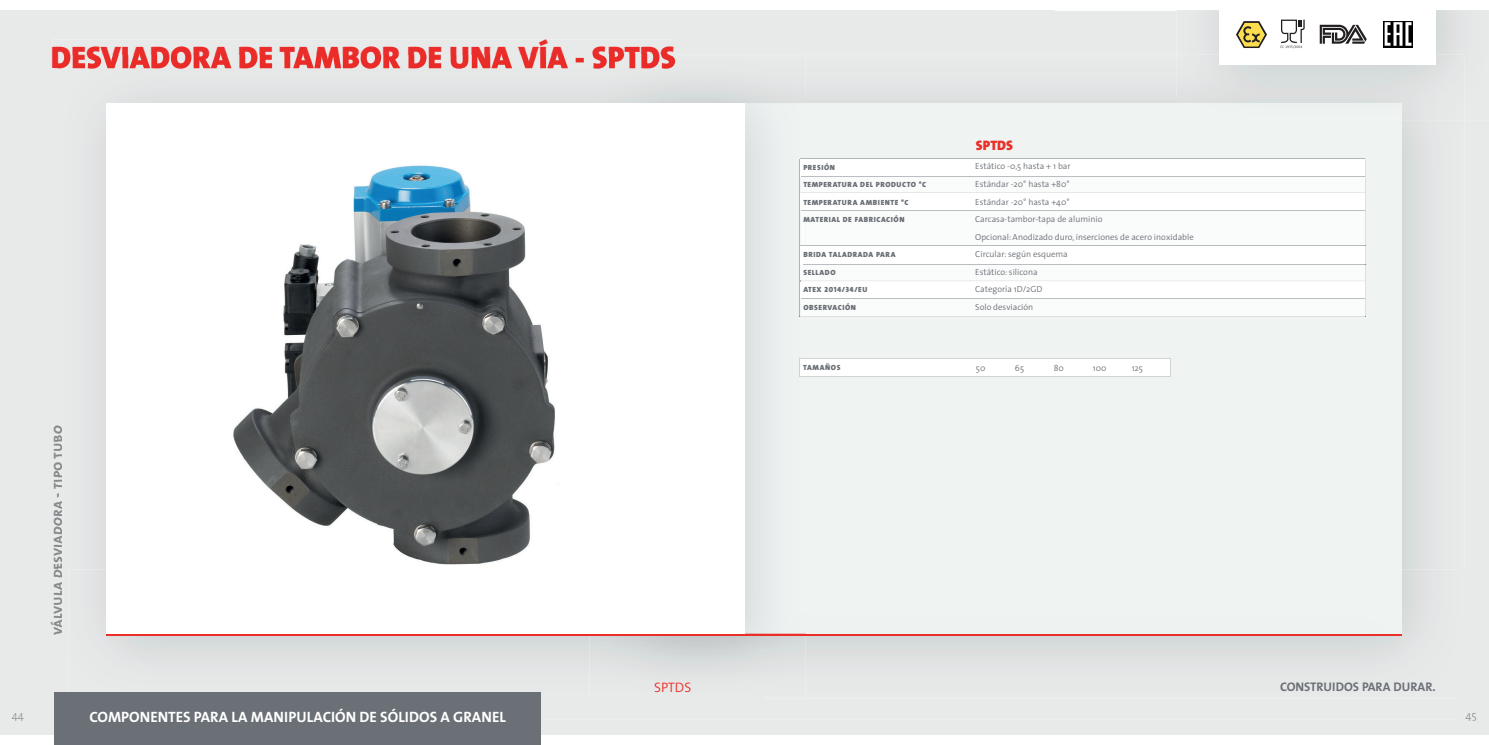
<style>
.page{position:relative;width:1489px;height:745px;background:#fff}
.page>*{position:absolute;margin:0;border:0;box-sizing:border-box;transform-origin:0 0}
.t1{font:31.25px "The Sans Black Caps";color:#ea2d2b}
.t2{font:15px "The Sans Bold Caps";color:#fff}
.t3{font:15px "The Sans Bold Caps";color:#87898c}
.t4{font:300 13.75px "The Sans";letter-spacing:-.005em;color:#ea2f29}
.t5{font:13.75px "The Sans Black Caps";color:#ea2f29}
.t6{font:12.5px "The Sans Bold Caps";color:#6a7076}
.t7{font:300 11.25px "The Sans";color:#87898c}
.t8{font:300 8.75px/17.5px "The Sans";color:#6a7076}
.t9{font:7.5px "The Sans Black Caps";letter-spacing:.075em;color:#6a7076}
</style>
<div class="page">
<div style="left:0;top:10px;width:1488px;height:724px;background:#e8eaea"></div>
<div style="left:52px;top:39px;width:623px;height:30px;background:#e8eaea"></div>
<div style="left:675px;top:55px;width:501px;height:42px;background:#e6e7e7"></div>
<div style="left:805px;top:97px;width:371px;height:6px;background:#dddede"></div>
<img style="left:1401px;top:120px;width:63px;height:449px">
<img style="left:1372px;top:569px;width:92px;height:129px">
<img style="left:589px;top:55px;width:86px;height:1px">
<div style="left:638px;top:103px;width:763px;height:532px;background:#eff4f3"></div>
<div style="left:51px;top:425px;width:8px;height:210px;background:#e8eaea"></div>
<div style="left:541px;top:696px;width:917px;height:22px;background:#e8eaea"></div>
<img style="left:763px;top:635px;width:609px;height:63px">
<img style="left:589px;top:696px;width:174px;height:2px">
<div style="left:59px;top:69px;width:309px;height:537px;background:#e5e7e6"></div>
<div style="left:368px;top:69px;width:221px;height:34px;background:#e3e4e5"></div>
<img style="left:59px;top:606px;width:10px;height:85px">
<img style="left:59px;top:56px;width:530px;height:13px">
<img style="left:589px;top:56px;width:216px;height:47px">
<img style="left:744px;top:103px;width:61px;height:466px">
<img style="left:59px;top:425px;width:3px;height:210px">
<img style="left:69px;top:569px;width:736px;height:127px">
<div style="left:106px;top:103px;width:638px;height:532px;background:#fff"></div>
<hr style="left:106px;top:633px;width:1295px;height:2px;background:#ea2f29">
<img style="left:233px;top:165px;width:322px;height:400px">
<div style="left:1465px;top:712px;width:10px;height:8px;background:#e8eaea"></div>
<div style="left:12px;top:712px;width:12px;height:8px;background:#e8eaea"></div>
<div style="left:801px;top:360px;width:367px;height:14px;background:#fff"></div>
<div style="left:799px;top:358px;width:371px;height:18px;border:1px solid #d1d2d4"></div>
<img style="left:1176px;top:10px;width:312px;height:110px">
<img style="left:1176px;top:55px;width:288px;height:65px">
<img style="left:1176px;top:103px;width:225px;height:17px">
<div style="left:1219px;top:0;width:216px;height:64px;background:#fff"></div>
<svg style="left:1280px;top:20px;width:24px;height:29px"></svg>
<svg style="left:1236px;top:21px;width:30px;height:27px"></svg>
<svg style="left:1319px;top:25px;width:47px;height:19px"></svg>
<img style="left:1383px;top:21px;width:29px;height:27px">
<div style="left:798px;top:158px;width:568px;height:159px;background:#fafbfb"></div>
<div style="left:54px;top:691px;width:487px;height:53px;background:#6a7076"></div>
<h1 class="t1" style="left:51px;top:31px;width:626px">DESVIADORA DE TAMBOR DE UNA VÍA - SPTDS</h1>
<h2 class="t3" style="left:44px;top:635px;width:212px;rotate:-90deg">válvula desviadora - tipo tubo</h2>
<h3 class="t4" style="left:654px;top:675px;width:39px">SPTDS</h3>
<p class="t9" style="left:803px;top:161px;width:33px">PRESIÓN</p>
<p class="t9" style="left:803px;top:178px;width:124px">TEMPERATURA DEL PRODUCTO °C</p>
<p class="t9" style="left:803px;top:196px;width:107px">TEMPERATURA AMBIENTE °C</p>
<p class="t9" style="left:803px;top:213px;width:103px">MATERIAL DE FABRICACIÓN</p>
<p class="t9" style="left:803px;top:248px;width:94px">BRIDA TALADRADA PARA</p>
<p class="t9" style="left:803px;top:266px;width:34px">SELLADO</p>
<p class="t9" style="left:803px;top:283px;width:65px">ATEX 2014/34/EU</p>
<p class="t9" style="left:803px;top:301px;width:54px">OBSERVACIÓN</p>
<h3 class="t5" style="left:975px;top:133px;width:38px">SPTDS</h3>
<p class="t8" style="left:975px;top:157px;width:220px">Estático -0,5 hasta + 1 bar<br>Estándar -20° hasta +80°<br>Estándar -20° hasta +40°<br>Carcasa-tambor-tapa de aluminio<br>Opcional: Anodizado duro, inserciones de acero inoxidable<br>Circular: según esquema<br>Estático: silicona<br>Categoría 1D/2GD<br>Solo desviación</p>
<p class="t9" style="left:803px;top:361px;width:39px">TAMAÑOS</p>
<p class="t8" style="left:975px;top:358px;width:11px">50</p>
<p class="t8" style="left:1014px;top:358px;width:11px">65</p>
<p class="t8" style="left:1053px;top:358px;width:12px">80</p>
<p class="t8" style="left:1092px;top:358px;width:15px">100</p>
<p class="t8" style="left:1131px;top:358px;width:13px">125</p>
<h3 class="t6" style="left:1279px;top:676px;width:157px">CONSTRUIDOS PARA DURAR.</h3>
<h2 class="t2" style="left:89px;top:704px;width:418px">COMPONENTES PARA LA MANIPULACIÓN DE SÓLIDOS A GRANEL</h2>
<p class="t7" style="left:12px;top:705px;width:14px">44</p>
<p class="t7" style="left:1465px;top:705px;width:13px">45</p>
</div>
